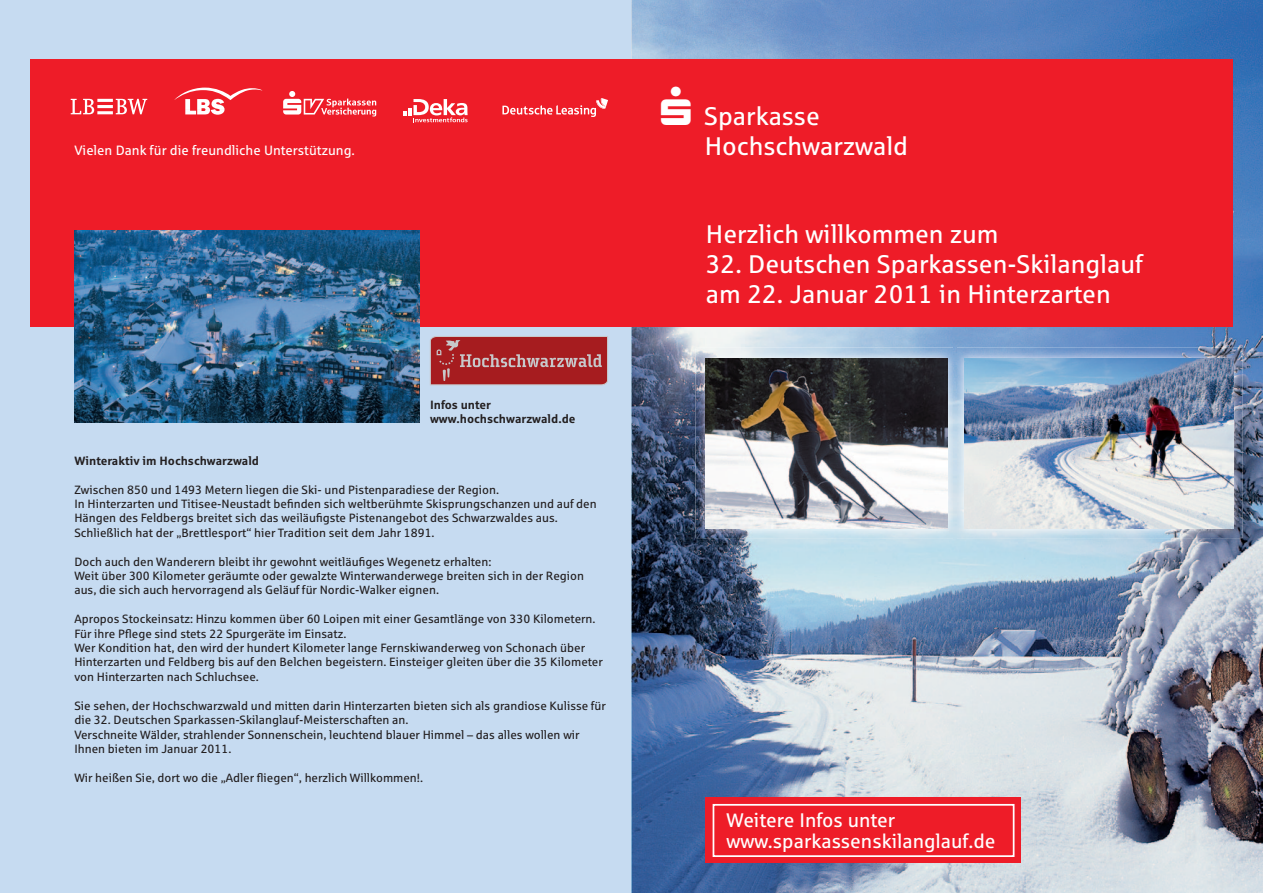
<style>
.page{position:relative;width:1263px;height:893px;background:#fff}
.page>*{position:absolute;margin:0;border:0;box-sizing:border-box;transform-origin:0 0}
.t1{font:25.5px/29.7px "Sparkasse Rg";color:#fff}
.t2{font:19.65px/20.5px "Sparkasse Rg";color:#fff}
.t3{font:13.5px "Sparkasse Rg";color:#fff}
.t4{font:12px/14.4px "Sparkasse Rg";color:#231f20}
.t5{font:700 12px/14.4px "Sparkasse Rg";color:#231f20}
</style>
<div class="page">
<div style="left:0;top:0;width:631px;height:893px;background:#c6dbf1"></div>
<div style="left:30px;top:60px;width:601px;height:267px;background:#ee1c28"></div>
<img style="left:74px;top:230px;width:346px;height:192px">
<svg style="left:430px;top:336px;width:178px;height:49px;background:#aa3638"></svg>
<svg style="left:71px;top:99px;width:76px;height:15px"></svg>
<svg style="left:174px;top:88px;width:88px;height:27px"></svg>
<svg style="left:283px;top:91px;width:93px;height:25px"></svg>
<svg style="left:403px;top:99px;width:65px;height:23px"></svg>
<svg style="left:502px;top:98px;width:106px;height:19px"></svg>
<img style="left:631px;top:0;width:632px;height:373px">
<img style="left:631px;top:373px;width:105px;height:520px">
<img style="left:1211px;top:373px;width:52px;height:520px">
<img style="left:736px;top:538px;width:475px;height:355px">
<img style="left:1233px;top:244px;width:30px;height:26px">
<div style="left:631px;top:60px;width:602px;height:267px;background:#ee1c28"></div>
<img style="left:956px;top:348px;width:286px;height:190px">
<img style="left:964px;top:358px;width:269px;height:171px">
<img style="left:695px;top:348px;width:259px;height:190px">
<img style="left:954px;top:348px;width:2px;height:190px">
<img style="left:706px;top:358px;width:241px;height:171px">
<div style="left:706px;top:797px;width:315px;height:66px;background:#ee1c28"></div>
<div style="left:713px;top:804px;width:301px;height:53px;border:2px solid #fff"></div>
<p class="t3" style="left:74px;top:142px;width:282px">Vielen Dank für die freundliche Unterstützung.</p>
<p class="t5" style="left:430px;top:397px;width:147px">Infos unter www.hochschwarzwald.de</p>
<p class="t5" style="left:74px;top:453px;width:186px">Winteraktiv im Hochschwarzwald</p>
<p class="t4" style="left:74px;top:482px;width:524px">Zwischen 850 und 1493 Metern liegen die Ski- und Pistenparadiese der Region.<br>In Hinterzarten und Titisee-Neustadt befinden sich weltberühmte Skisprungschanzen und auf den Hängen des Feldbergs breitet sich das weiläufigste Pistenangebot des Schwarzwaldes aus.<br>Schließlich hat der „Brettlesport“ hier Tradition seit dem Jahr 1891.</p>
<p class="t4" style="left:74px;top:554px;width:511px">Doch auch den Wanderern bleibt ihr gewohnt weitläufiges Wegenetz erhalten:<br>Weit über 300 Kilometer geräumte oder gewalzte Winterwanderwege breiten sich in der Region aus, die sich auch hervorragend als Geläuf für Nordic-Walker eignen.</p>
<p class="t4" style="left:74px;top:612px;width:530px">Apropos Stockeinsatz: Hinzu kommen über 60 Loipen mit einer Gesamtlänge von 330 Kilometern.<br>Für ihre Pflege sind stets 22 Spurgeräte im Einsatz.<br>Wer Kondition hat, den wird der hundert Kilometer lange Fernskiwanderweg von Schonach über Hinterzarten und Feldberg bis auf den Belchen begeistern. Einsteiger gleiten über die 35 Kilometer von Hinterzarten nach Schluchsee.</p>
<p class="t4" style="left:74px;top:698px;width:533px">Sie sehen, der Hochschwarzwald und mitten darin Hinterzarten bieten sich als grandiose Kulisse für die 32. Deutschen Sparkassen-Skilanglauf-Meisterschaften an.<br>Verschneite Wälder, strahlender Sonnenschein, leuchtend blauer Himmel – das alles wollen wir Ihnen bieten im Januar 2011.</p>
<p class="t4" style="left:74px;top:770px;width:350px">Wir heißen Sie, dort wo die „Adler fliegen“, herzlich Willkommen!.</p>
<h1 class="t1" style="left:705px;top:101px;width:205px;text-indent:-43px">▲ Sparkasse<br>Hochschwarzwald</h1>
<h1 class="t1" style="left:706px;top:219px;width:294px">Herzlich willkommen zum</h1>
<h1 class="t1" style="left:706px;top:249px;width:439px">32. Deutschen Sparkassen-Skilanglauf am 22. Januar 2011 in Hinterzarten</h1>
<h2 class="t2" style="left:727px;top:809px;width:270px">Weitere Infos unter www.sparkassenskilanglauf.de</h2>
</div>
